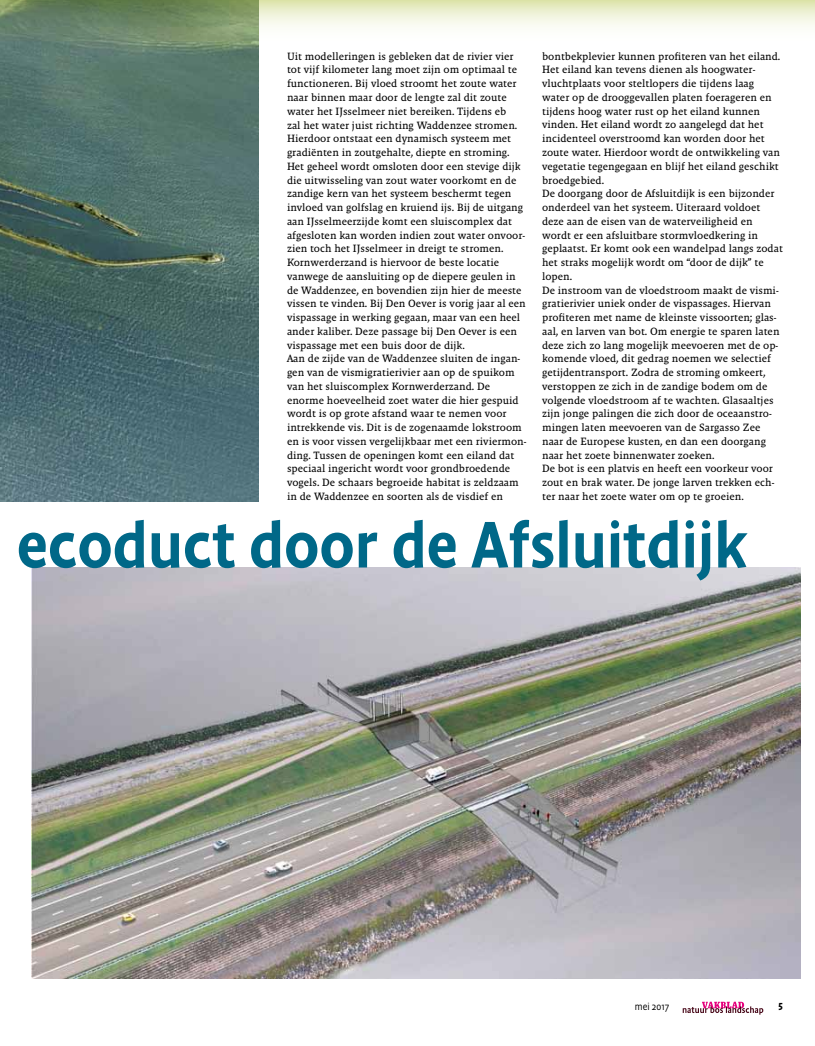
<style>
.page{position:relative;width:815px;height:1046px;background:#fff}
.page>*{position:absolute;margin:0;border:0;box-sizing:border-box;transform-origin:0 0}
.t1{font:500 66.75px "Absara Sans Head";color:#006888}
.t2{font:10.75px/13.8px "Malaga Reg";color:#000}
.t3{font:300 10.38px "Absara Sans Head";color:#000}
.t4{font:500 10.38px "Absara Sans TF Head";color:#000}
</style>
<div class="page">
<img style="left:0;top:53px;width:259px;height:448px">
<img style="left:32px;top:567px;width:769px;height:411px">
<svg style="left:683px;top:1001px;width:80px;height:13px"></svg>
<svg style="left:0;top:0;width:815px;height:53px"></svg>
<p class="t2" style="left:287px;top:49px;width:241px">Uit modelleringen is gebleken dat de rivier vier tot vijf kilometer lang moet zijn om optimaal te functioneren. Bij vloed stroomt het zoute water naar binnen maar door de lengte zal dit zoute water het IJsselmeer niet bereiken. Tijdens eb<br>zal het water juist richting Waddenzee stromen.<br>Hierdoor ontstaat een dynamisch systeem met gradiënten in zoutgehalte, diepte en stroming.<br>Het geheel wordt omsloten door een stevige dijk die uitwisseling van zout water voorkomt en de zandige kern van het systeem beschermt tegen invloed van golfslag en kruiend ijs. Bij de uitgang aan IJsselmeerzijde komt een sluiscomplex dat afgesloten kan worden indien zout water onvoor&shy;zien toch het IJsselmeer in dreigt te stromen.<br>Kornwerderzand is hiervoor de beste locatie vanwege de aansluiting op de diepere geulen in de Waddenzee, en bovendien zijn hier de meeste vissen te vinden. Bij Den Oever is vorig jaar al een vispassage in werking gegaan, maar van een heel ander kaliber. Deze passage bij Den Oever is een vispassage met een buis door de dijk.<br>Aan de zijde van de Waddenzee sluiten de ingan&shy;gen van de vismigratierivier aan op de spuikom van het sluiscomplex Kornwerderzand. De enorme hoeveelheid zoet water die hier gespuid wordt is op grote afstand waar te nemen voor intrekkende vis. Dit is de zogenaamde lokstroom en is voor vissen vergelijkbaar met een riviermon&shy;ding. Tussen de openingen komt een eiland dat speciaal ingericht wordt voor grondbroedende vogels. De schaars begroeide habitat is zeldzaam in de Waddenzee en soorten als de visdief en</p>
<p class="t2" style="left:542px;top:49px;width:242px">bontbekplevier kunnen profiteren van het eiland.<br>Het eiland kan tevens dienen als hoogwater&shy;vluchtplaats voor steltlopers die tijdens laag water op de drooggevallen platen foerageren en tijdens hoog water rust op het eiland kunnen vinden. Het eiland wordt zo aangelegd dat het incidenteel overstroomd kan worden door het zoute water. Hierdoor wordt de ontwikkeling van vegetatie tegengegaan en blijf het eiland geschikt broedgebied.<br>De doorgang door de Afsluitdijk is een bijzonder onderdeel van het systeem. Uiteraard voldoet deze aan de eisen van de waterveiligheid en wordt er een afsluitbare stormvloedkering in geplaatst. Er komt ook een wandelpad langs zodat het straks mogelijk wordt om “door de dijk” te lopen.<br>De instroom van de vloedstroom maakt de vismi&shy;gratierivier uniek onder de vispassages. Hiervan profiteren met name de kleinste vissoorten; glas&shy;aal, en larven van bot. Om energie te sparen laten deze zich zo lang mogelijk meevoeren met de op&shy;komende vloed, dit gedrag noemen we selectief getijdentransport. Zodra de stroming omkeert, verstoppen ze zich in de zandige bodem om de volgende vloedstroom af te wachten. Glasaaltjes zijn jonge palingen die zich door de oceaanstro&shy;mingen laten meevoeren van de Sargasso Zee naar de Europese kusten, en dan een doorgang naar het zoete binnenwater zoeken.<br>De bot is een platvis en heeft een voorkeur voor zout en brak water. De jonge larven trekken ech&shy;ter naar het zoete water om op te groeien.</p>
<h1 class="t1" style="left:17px;top:504px;width:732px">ecoduct door de Afsluitdijk</h1>
<p class="t3" style="left:635px;top:999px;width:36px">mei 2017</p>
<p class="t4" style="left:778px;top:999px;width:6px">5</p>
</div>
